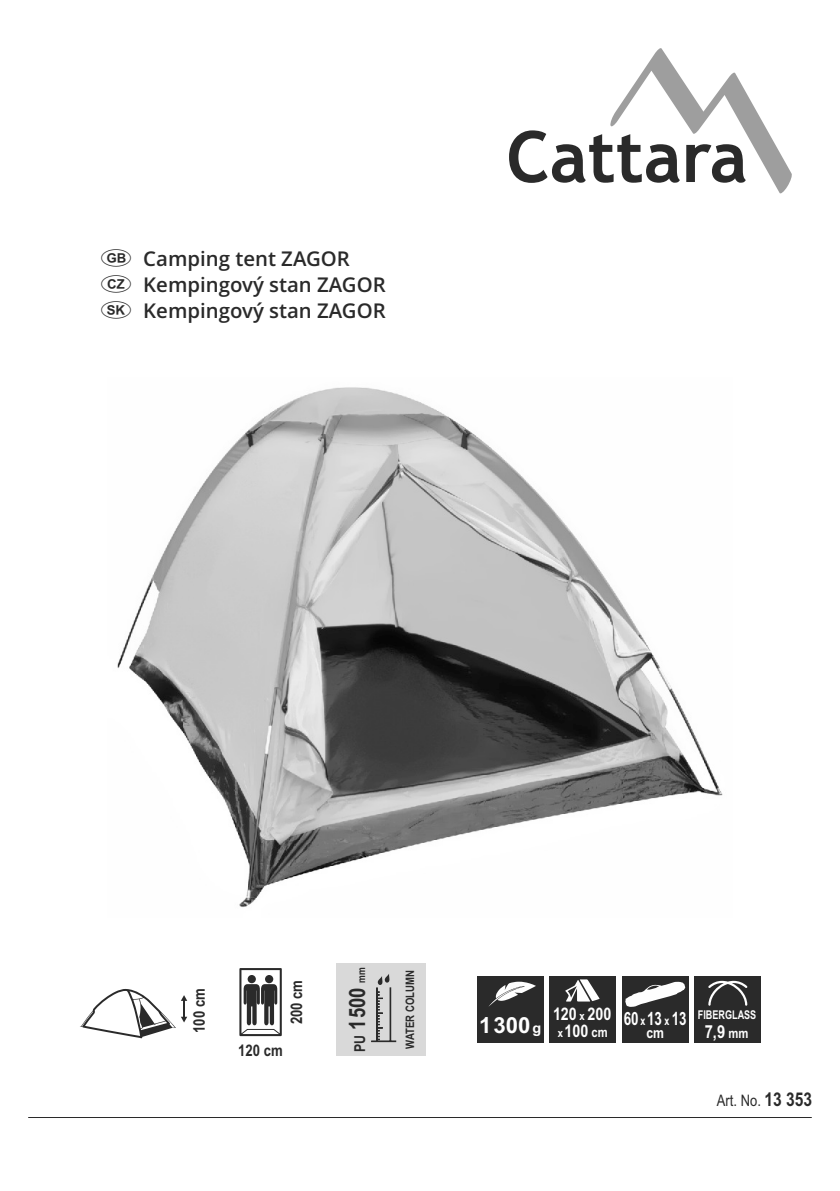
<style>
.page{position:relative;width:840px;height:1191px;background:#fff}
.page>*{position:absolute;margin:0;border:0;box-sizing:border-box;transform-origin:0 0}
.t1{font:700 22.6px "Arial Narrow";color:#2a2a2a}
.t2{font:700 22.2px "Arial";color:#fefefe}
.t3{font:600 20.4px/26px "Open Sans";color:#2a2a2a}
.t4{font:700 18.4px "Arial Narrow";color:#fefefe;scale:.89 1}
.t5{font:700 18px "Arial Narrow";color:#fefefe}
.t6{font:700 17.4px/16.8px "Arial Narrow";color:#fefefe}
.t7{font:700 16px "Arial Narrow";color:#2a2a2a}
.t8{font:15.8px "Arial Narrow";color:#2a2a2a}
.t9{font:700 15px "Arial Narrow";color:#fefefe}
.t10{font:700 12px "Arial Narrow";color:#fefefe;scale:.92 1}
.t11{font:700 11.6px "Arial Narrow";color:#2a2a2a}
.s1{font-family:"znacky MPZ";font-weight:400}
.s2{font-size:15px}
.s3{font-size:10.6px}
.s4{font-size:14.4px}
.s5{font-size:11.6px}
.s6{font-size:13.6px}
.s7{font-size:12.2px}
.s8{font-weight:700;font-size:19px}
</style>
<div class="page">
<svg style="left:509px;top:48px;width:283px;height:146px"></svg>
<hr style="left:28px;top:1117px;width:783px;height:1px;background:#2a2a2a">
<img style="left:117px;top:387px;width:606px;height:520px">
<div style="left:621px;top:976px;width:67px;height:66px;background:#2a2a2a"></div>
<svg style="left:625px;top:981px;width:60px;height:26px"></svg>
<div style="left:477px;top:976px;width:66px;height:66px;background:#2a2a2a"></div>
<svg style="left:489px;top:981px;width:46px;height:25px"></svg>
<div style="left:549px;top:976px;width:66px;height:66px;background:#2a2a2a"></div>
<svg style="left:565px;top:979px;width:34px;height:23px"></svg>
<div style="left:693px;top:976px;width:67px;height:66px;background:#2a2a2a"></div>
<svg style="left:708px;top:980px;width:39px;height:25px"></svg>
<svg style="left:239px;top:968px;width:42px;height:68px"></svg>
<svg style="left:80px;top:989px;width:107px;height:49px"></svg>
<div style="left:336px;top:963px;width:89px;height:92px;background:#d9d9d9"></div>
<svg style="left:371px;top:974px;width:25px;height:68px"></svg>
<p class="t3" style="left:100px;top:248px;width:287px"><span class="s1">E</span> Camping tent ZAGOR<br><span class="s1">C</span> Kempingový stan ZAGOR<br><span class="s1">S</span> Kempingový stan ZAGOR</p>
<p class="t7" style="left:193px;top:1032px;width:46px;rotate:-90deg">100 cm</p>
<p class="t7" style="left:238px;top:1044px;width:46px">120 cm</p>
<p class="t7" style="left:290px;top:1024px;width:46px;rotate:-90deg">200 cm</p>
<p class="t1" style="left:348px;top:1051px;width:86px;rotate:-90deg"><span class="s2">PU</span> 1500 <span class="s3">mm</span></p>
<p class="t11" style="left:405px;top:1048px;width:80px;rotate:-90deg">WATER COLUMN</p>
<p class="t2" style="left:479px;top:1017px;width:64px">1300<span class="s4">g</span></p>
<p class="t6" style="left:552px;top:1007px;width:60px">120 <span class="s5">x</span> 200 <span class="s5">x</span> 100 <span class="s6">cm</span></p>
<p class="t10" style="left:697px;top:1010px;width:65px">FIBERGLASS</p>
<p class="t4" style="left:623px;top:1011px;width:72px">60 <span class="s7">x</span> 13 <span class="s7">x</span> 13</p>
<p class="t5" style="left:704px;top:1024px;width:45px">7,9 <span class="s6">mm</span></p>
<p class="t9" style="left:646px;top:1027px;width:19px">cm</p>
<p class="t8" style="left:716px;top:1094px;width:97px">Art. No. <span class="s8">13 353</span></p>
</div>
